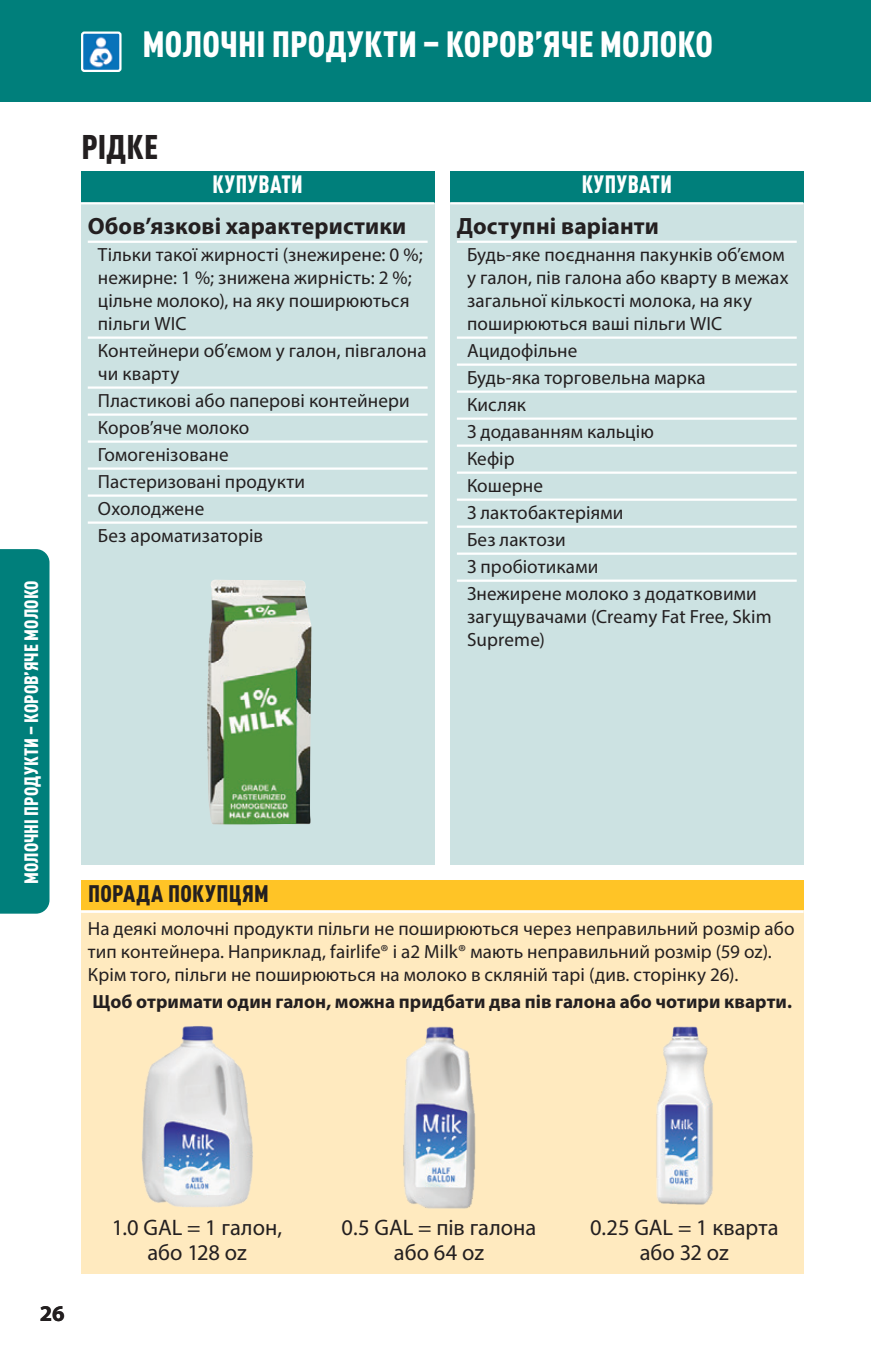
<style>
.page{position:relative;width:871px;height:1357px;background:#fff}
.page>*{position:absolute;margin:0;border:0;box-sizing:border-box;transform-origin:0 0}
.Page_heading_white{font:900 condensed 36px "DIN Pro";letter-spacing:.005em;color:#fff}
.Page_subhead{font:900 condensed 33.75px "DIN Pro";letter-spacing:.005em;color:#231f20}
.Heading_Buy{font:900 condensed 24.75px "DIN Pro";letter-spacing:.03em;color:#fff;scale:.9 1}
.Buy_subhead{font:700 23.62px "Myriad Pro";letter-spacing:.005em;color:#231f20}
.Shopping_Tip{font:900 condensed 23.62px "DIN Pro";letter-spacing:.01em;color:#231f20}
.Body_type{font:22.5px/24.8px "Myriad Pro";color:#231f20;text-align:center}
.t1{font:700 22.5px "Myriad Pro";color:#231f20}
.Buy_list{font:19.12px/22.9px "Myriad Pro";letter-spacing:.005em;color:#231f20}
.Shopping_Tip_Text{font:19.12px/22.9px "Myriad Pro";letter-spacing:.005em;color:#231f20}
.Buy_list-NoRULE{font:19.12px/22.9px "Myriad Pro";letter-spacing:.005em;color:#231f20}
.Shopping_Tip_Text-2{font:700 19.12px "Myriad Pro";letter-spacing:.005em;color:#231f20}
.Thumb_Tab{font:900 condensed 19.12px "DIN Pro";letter-spacing:.005em;color:#fff}
</style>
<div class="page">
<div style="left:0;top:0;width:871px;height:101px;background:#007f7b"></div>
<div style="left:0;top:549px;width:50px;height:365px;background:#007f7b"></div>
<div style="left:81px;top:171px;width:353px;height:693px;background:#cce2e2"></div>
<div style="left:81px;top:171px;width:353px;height:31px;background:#007f7b"></div>
<hr style="left:81px;top:202px;width:353px;height:2px;background:#fff">
<hr style="left:88px;top:241px;width:340px;height:2px;background:#fff">
<hr style="left:88px;top:336px;width:340px;height:3px;background:#fff">
<hr style="left:88px;top:386px;width:340px;height:3px;background:#fff">
<hr style="left:88px;top:413px;width:340px;height:3px;background:#fff">
<hr style="left:88px;top:440px;width:340px;height:3px;background:#fff">
<hr style="left:88px;top:467px;width:340px;height:3px;background:#fff">
<hr style="left:88px;top:494px;width:340px;height:3px;background:#fff">
<hr style="left:88px;top:521px;width:340px;height:3px;background:#fff">
<div style="left:450px;top:171px;width:353px;height:693px;background:#cce2e2"></div>
<div style="left:450px;top:171px;width:353px;height:31px;background:#007f7b"></div>
<hr style="left:450px;top:202px;width:353px;height:2px;background:#fff">
<hr style="left:457px;top:241px;width:339px;height:2px;background:#fff">
<hr style="left:457px;top:336px;width:339px;height:3px;background:#fff">
<hr style="left:457px;top:363px;width:339px;height:3px;background:#fff">
<hr style="left:457px;top:390px;width:339px;height:3px;background:#fff">
<hr style="left:457px;top:417px;width:339px;height:3px;background:#fff">
<hr style="left:457px;top:444px;width:339px;height:3px;background:#fff">
<hr style="left:457px;top:471px;width:339px;height:3px;background:#fff">
<hr style="left:457px;top:498px;width:339px;height:3px;background:#fff">
<hr style="left:457px;top:525px;width:339px;height:3px;background:#fff">
<hr style="left:457px;top:552px;width:339px;height:3px;background:#fff">
<hr style="left:457px;top:579px;width:339px;height:3px;background:#fff">
<img style="left:207px;top:580px;width:105px;height:245px">
<div style="left:81px;top:880px;width:722px;height:393px;background:#ffeabf"></div>
<div style="left:81px;top:880px;width:722px;height:30px;background:#ffc426"></div>
<hr style="left:81px;top:910px;width:722px;height:3px;background:#fff">
<img style="left:142px;top:1026px;width:111px;height:181px">
<img style="left:403px;top:1026px;width:73px;height:182px">
<img style="left:656px;top:1026px;width:57px;height:179px">
<img style="left:84px;top:35px;width:35px;height:34px">
<div style="left:81px;top:32px;width:41px;height:40px;border:2px solid #fff;border-radius:2px"></div>
<p class="Thumb_Tab" style="left:17px;top:884px;width:305px;rotate:-90deg">МОЛОЧНІ ПРОДУКТИ – КОРОВ’ЯЧЕ МОЛОКО</p>
<p class="Page_heading_white" style="left:142px;top:16px;width:572px">МОЛОЧНІ ПРОДУКТИ – КОРОВ’ЯЧЕ МОЛОКО</p>
<p class="Page_subhead" style="left:81px;top:121px;width:78px">РІДКЕ</p>
<p class="Heading_Buy" style="left:213px;top:165px;width:102px">КУПУВАТИ</p>
<p class="Buy_subhead" style="left:88px;top:213px;width:320px">Обов’язкові характеристики</p>
<p class="Buy_list" style="left:98px;top:243px;width:326px">Тільки такої жирності (знежирене: 0 %; нежирне: 1 %; знижена жирність: 2 %; цільне молоко), на яку поширюються пільги WIC</p>
<p class="Buy_list" style="left:98px;top:339px;width:330px">Контейнери об’ємом у галон, півгалона чи кварту</p>
<p class="Buy_list" style="left:98px;top:388px;width:313px">Пластикові або паперові контейнери</p>
<p class="Buy_list" style="left:98px;top:415px;width:153px">Коров’яче молоко</p>
<p class="Buy_list" style="left:98px;top:442px;width:132px">Гомогенізоване</p>
<p class="Buy_list" style="left:98px;top:469px;width:209px">Пастеризовані продукти</p>
<p class="Buy_list" style="left:98px;top:496px;width:108px">Охолоджене</p>
<p class="Buy_list-NoRULE" style="left:98px;top:523px;width:167px">Без ароматизаторів</p>
<p class="Heading_Buy" style="left:582px;top:165px;width:102px">КУПУВАТИ</p>
<p class="Buy_subhead" style="left:457px;top:213px;width:204px">Доступні варіанти</p>
<p class="Buy_list" style="left:467px;top:243px;width:323px">Будь-яке поєднання пакунків об’ємом у галон, пів галона або кварту в межах загальної кількості молока, на яку поширюються ваші пільги WIC</p>
<p class="Buy_list" style="left:467px;top:339px;width:112px">Ацидофільне</p>
<p class="Buy_list" style="left:467px;top:366px;width:240px">Будь-яка торговельна марка</p>
<p class="Buy_list" style="left:467px;top:393px;width:61px">Кисляк</p>
<p class="Buy_list" style="left:467px;top:420px;width:188px">З додаванням кальцію</p>
<p class="Buy_list" style="left:467px;top:447px;width:49px">Кефір</p>
<p class="Buy_list" style="left:467px;top:474px;width:78px">Кошерне</p>
<p class="Buy_list" style="left:467px;top:501px;width:158px">З лактобактеріями</p>
<p class="Buy_list" style="left:467px;top:528px;width:100px">Без лактози</p>
<p class="Buy_list" style="left:467px;top:555px;width:133px">З пробіотиками</p>
<p class="Buy_list-NoRULE" style="left:467px;top:582px;width:306px">Знежирене молоко з додатковими загущувачами (Creamy Fat Free, Skim<br>Supreme)</p>
<p class="Shopping_Tip" style="left:88px;top:875px;width:182px">ПОРАДА ПОКУПЦЯМ</p>
<p class="Shopping_Tip_Text" style="left:88px;top:917px;width:708px">На деякі молочні продукти пільги не поширюються через неправильний розмір або тип контейнера. Наприклад, fairlife® і a2 Milk® мають неправильний розмір (59 oz).<br>Крім того, пільги не поширюються на молоко в скляній тарі (див. сторінку 26).</p>
<p class="Shopping_Tip_Text-2" style="left:93px;top:991px;width:701px">Щоб отримати один галон, можна придбати два пів галона або чотири кварти.</p>
<p class="t1" style="left:40px;top:1301px;width:26px">26</p>
<p class="Body_type" style="left:112px;top:1215px;width:172px">1.0 GAL = 1 галон, або 128 oz</p>
<p class="Body_type" style="left:342px;top:1215px;width:196px">0.5 GAL = пів галона або 64 oz</p>
<p class="Body_type" style="left:590px;top:1215px;width:190px">0.25 GAL = 1 кварта або 32 oz</p>
</div>
